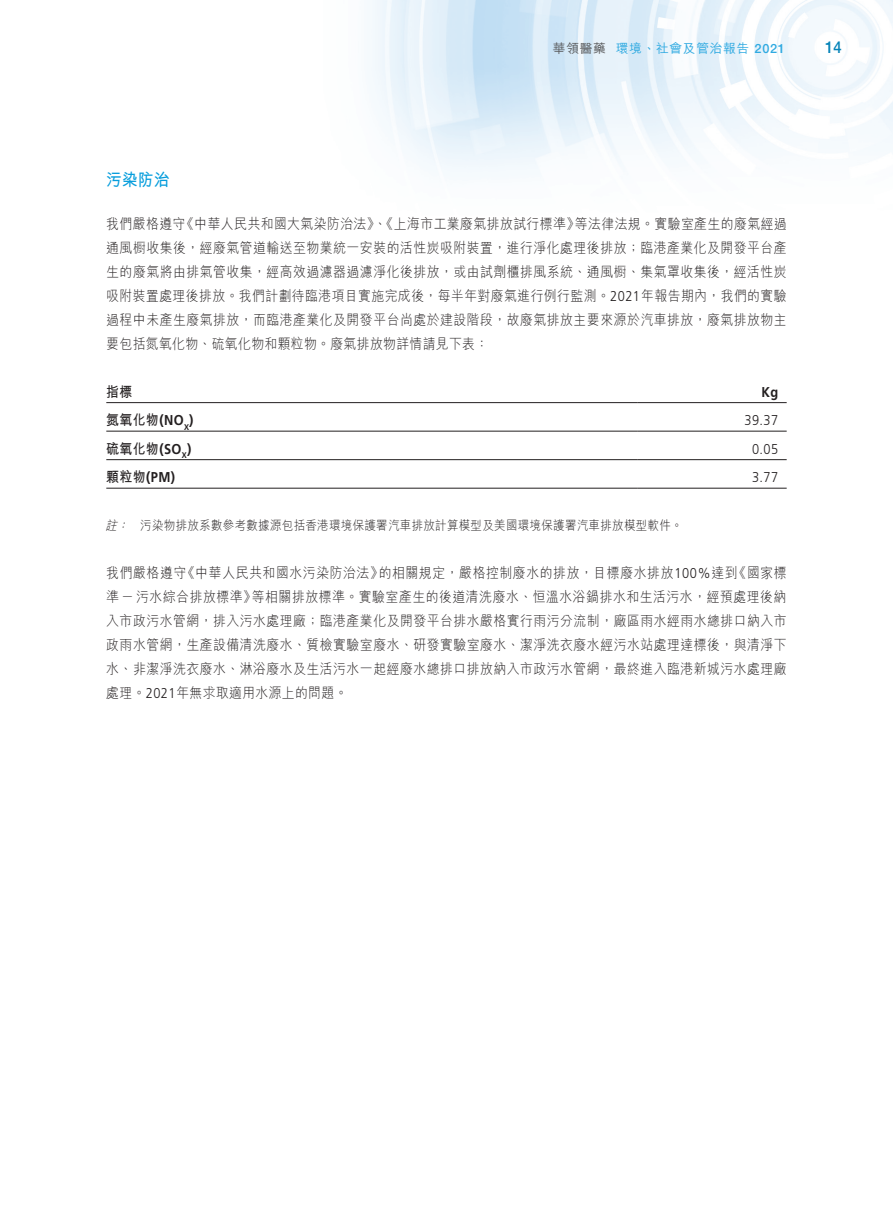
<style>
.page{position:relative;width:893px;height:1212px;background:#fff}
.page>*{position:absolute;margin:0;border:0;box-sizing:border-box;transform-origin:0 0}
.t1{font:700 17.25px "M Hei HK";color:#069ddc;scale:.9 1}
.t2{font:500 16.5px "Helvetica Neue LT Std";color:#0583b8;scale:.9 1}
.t3{font:300 14.25px/24px "M Hei HK";letter-spacing:.04em;color:#231f20;scale:.9 1}
.t4{font:700 14.25px "M Hei HK";letter-spacing:.03em;color:#231f20;scale:.9 1}
.t5{font:300 14.25px "Frutiger LT Std";letter-spacing:.03em;color:#231f20;scale:.9 1}
.t6{font:700 14.25px "Frutiger LT Std";color:#231f20;scale:.9 1}
.t7{font:300 12.75px "M Hei HK";letter-spacing:.03em;color:#231f20;scale:.9 1}
.t8{font:500 12.75px "M Hei HK";letter-spacing:.055em;color:#30aae1}
.t9{font:500 12.75px "M Hei HK";color:#57585a}
.t10{font:italic 300 12.75px "M Hei HK";color:#231f20;scale:.9 1}
.s1{font-family:"Helvetica Neue LT Std"}
.s2{font-family:"Frutiger LT Std"}
.s3{font-family:"M Hei HK"}
</style>
<div class="page">
<img style="left:106px;top:0;width:787px;height:488px">
<hr style="left:106px;top:402px;width:532px;height:1px;background:#231f20">
<hr style="left:638px;top:402px;width:149px;height:1px;background:#231f20">
<hr style="left:106px;top:431px;width:532px;height:1px;background:#231f20">
<hr style="left:638px;top:431px;width:149px;height:1px;background:#231f20">
<hr style="left:106px;top:459px;width:532px;height:1px;background:#231f20">
<hr style="left:638px;top:459px;width:149px;height:1px;background:#231f20">
<hr style="left:106px;top:488px;width:532px;height:1px;background:#231f20">
<hr style="left:638px;top:488px;width:149px;height:1px;background:#231f20">
<p class="t9" style="left:553px;top:39px;width:55px">華領醫藥</p>
<p class="t8" style="left:616px;top:39px;width:171px">環境、社會及管治報告 <span class="s1">2021</span></p>
<p class="t2" style="left:825px;top:37px;width:20px">14</p>
<p class="t1" style="left:106px;top:167px;width:72px">污染防治</p>
<p class="t3" style="left:181px;top:211px;width:444px">《中華人民共和國大氣染防治法》、《上海市工業廢氣排放試行標準》</p>
<p class="t3" style="left:575px;top:211px;width:237px">等法律法規。實驗室產生的廢氣經過</p>
<p class="t3" style="left:106px;top:211px;width:757px">我們嚴格遵守<br>通風橱收集後，經廢氣管道輸送至物業統一安裝的活性炭吸附裝置，進行淨化處理後排放；臨港產業化及開發平台產生的廢氣將由排氣管收集，經高效過濾器過濾淨化後排放，或由試劑櫃排風系統、通風橱、集氣罩收集後，經活性炭吸附裝置處理後排放。我們計劃待臨港項目實施完成後，每半年對廢氣進行例行監測。<span class="s2">2021</span>年報告期內，我們的實驗過程中未產生廢氣排放，而臨港產業化及開發平台尚處於建設階段，故廢氣排放主要來源於汽車排放，廢氣排放物主要包括氮氧化物、硫氧化物和顆粒物。廢氣排放物詳情請見下表：</p>
<p class="t6" style="left:761px;top:383px;width:20px">Kg</p>
<p class="t4" style="left:106px;top:381px;width:30px">指標</p>
<p class="t4" style="left:106px;top:410px;width:98px">氮氧化物<span class="s2">(NO</span><sub>X</sub><span class="s2">(</span></p>
<p class="t4" style="left:106px;top:438px;width:96px">硫氧化物<span class="s2">(SO</span><sub>X</sub><span class="s2">(</span></p>
<p class="t6" style="left:106px;top:469px;width:78px"><span class="s3">顆粒物</span>(PM(</p>
<p class="t7" style="left:140px;top:519px;width:604px">污染物排放系數參考數據源包括香港環境保護署汽車排放計算模型及美國環境保護署汽車排放模型軟件。</p>
<p class="t10" style="left:105px;top:519px;width:18px">註</p>
<p class="t10" style="left:117px;top:519px;width:18px">：</p>
<p class="t5" style="left:745px;top:412px;width:39px">39.37</p>
<p class="t5" style="left:752px;top:441px;width:30px">0.05</p>
<p class="t5" style="left:752px;top:469px;width:30px">3.77</p>
<p class="t3" style="left:182px;top:560px;width:225px">《中華人民共和國水污染防治法》</p>
<p class="t3" style="left:379px;top:560px;width:400px">的相關規定，嚴格控制廢水的排放，目標廢水排放<span class="s2">100%</span>達到</p>
<p class="t3" style="left:106px;top:560px;width:90px">我們嚴格遵守</p>
<p class="t3" style="left:734px;top:560px;width:61px">《國家標</p>
<p class="t3" style="left:106px;top:584px;width:757px">準－污水綜合排放標準》<br>入市政污水管網，排入污水處理廠；臨港產業化及開發平台排水嚴格實行雨污分流制，廠區雨水經雨水總排口納入市政雨水管網，生產設備清洗廢水、質檢實驗室廢水、研發實驗室廢水、潔淨洗衣廢水經污水站處理達標後，與清淨下水、非潔淨洗衣廢水、淋浴廢水及生活污水一起經廢水總排口排放納入市政污水管網，最終進入臨港新城污水處理廠處理。<span class="s2">2021</span>年無求取適用水源上的問題。</p>
<p class="t3" style="left:252px;top:584px;width:595px">等相關排放標準。實驗室產生的後道清洗廢水、恒溫水浴鍋排水和生活污水，經預處理後納</p>
</div>
